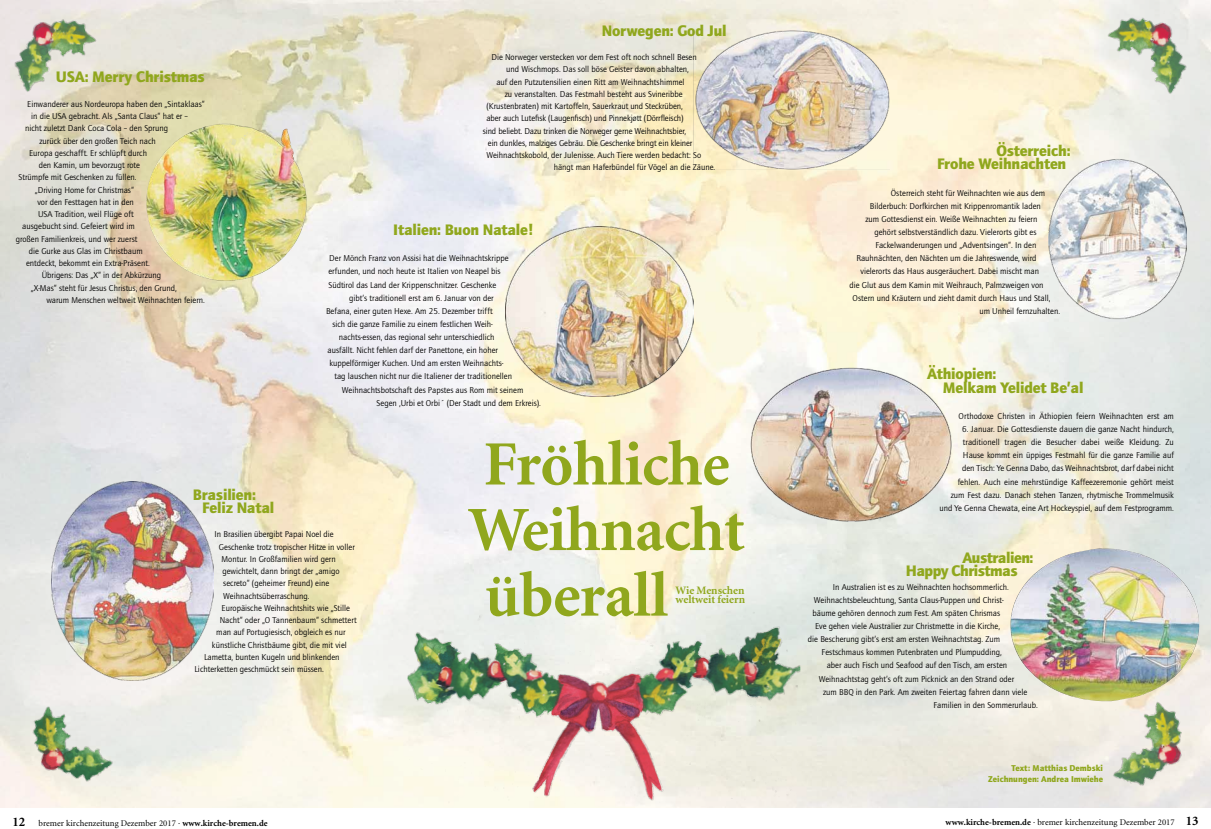
<style>
.page{position:relative;width:1211px;height:829px;background:#fff}
.page>*{position:absolute;margin:0;border:0;box-sizing:border-box;transform-origin:0 0}
.t1{font:700 63.09px/65.5px "Minion";letter-spacing:-.01em;color:#90a71d}
.t2{font:900 15.75px/13.1px "ITC Quay";letter-spacing:-.01em;color:#90a71d}
.t3{font:900 15.75px/13.1px "ITC Quay";letter-spacing:-.03em;color:#90a71d}
.t4{font:700 11.38px/8.8px "Minion";color:#90a71d}
.t5{font:8.75px/13.1px "ITC Quay";color:#000;text-align:right}
.t6{font:8.75px "Minion";color:#000}
.t7{font:900 8.75px/10.5px "ITC Quay";color:#90a71d;text-align:right}
.s1{font-weight:700;font-size:13.12px}
.s2{font-weight:700}
</style>
<div class="page">
<img style="left:0;top:0;width:1210px;height:807px">
<img style="left:748px;top:365px;width:204px;height:158px">
<img style="left:144px;top:123px;width:163px;height:158px">
<img style="left:506px;top:226px;width:187px;height:171px">
<img style="left:51px;top:481px;width:162px;height:199px">
<img style="left:1009px;top:548px;width:190px;height:153px">
<img style="left:693px;top:31px;width:196px;height:138px">
<img style="left:13px;top:694px;width:113px;height:114px">
<img style="left:406px;top:596px;width:396px;height:211px">
<img style="left:1102px;top:0;width:105px;height:104px">
<img style="left:0;top:0;width:99px;height:104px">
<img style="left:1093px;top:694px;width:113px;height:114px">
<img style="left:1048px;top:153px;width:138px;height:166px">
<h2 class="t2" style="left:56px;top:70px;width:151px">USA: Merry Christmas</h2>
<p class="t5" style="left:27px;top:97px;width:179px">Einwanderer aus Nordeuropa haben den „Sintaklaas“</p>
<p class="t5" style="left:31px;top:110px;width:158px">in die USA gebracht. Als „Santa Claus“ hat er –</p>
<p class="t5" style="left:25px;top:122px;width:144px">nicht zuletzt Dank Coca Cola – den Sprung</p>
<p class="t5" style="left:39px;top:134px;width:118px">zurück über den großen Teich nach</p>
<p class="t5" style="left:29px;top:146px;width:119px">Europa geschafft. Er schlüpft durch</p>
<p class="t5" style="left:39px;top:159px;width:103px">den Kamin, um bevorzugt rote</p>
<p class="t5" style="left:19px;top:171px;width:119px">Strümpfe mit Geschenken zu füllen.</p>
<p class="t5" style="left:35px;top:183px;width:100px">„Driving Home for Christmas“</p>
<p class="t5" style="left:37px;top:195px;width:98px">vor den Festtagen hat in den</p>
<p class="t5" style="left:38px;top:208px;width:97px">USA Tradition, weil Flüge oft</p>
<p class="t5" style="left:22px;top:220px;width:114px">ausgebucht sind. Gefeiert wird im</p>
<p class="t5" style="left:16px;top:232px;width:123px">großen Familienkreis, und wer zuerst</p>
<p class="t5" style="left:29px;top:244px;width:115px">die Gurke aus Glas im Christbaum</p>
<p class="t5" style="left:26px;top:257px;width:125px">entdeckt, bekommt ein Extra-Präsent.</p>
<p class="t5" style="left:42px;top:269px;width:121px">Übrigens: Das „X“ in der Abkürzung</p>
<p class="t5" style="left:31px;top:281px;width:147px">„X-Mas“ steht für Jesus Christus, den Grund,</p>
<p class="t5" style="left:46px;top:293px;width:160px">warum Menschen weltweit Weihnachten feiern.</p>
<h2 class="t2" style="left:601px;top:24px;width:126px">Norwegen: God Jul</h2>
<p class="t5" style="left:491px;top:51px;width:207px">Die Norweger verstecken vor dem Fest oft noch schnell Besen</p>
<p class="t5" style="left:506px;top:63px;width:184px">und Wischmops. Das soll böse Geister davon abhalten,</p>
<p class="t5" style="left:496px;top:75px;width:190px">auf den Putzutensilien einen Ritt am Weihnachtshimmel</p>
<p class="t5" style="left:505px;top:87px;width:179px">zu veranstalten. Das Festmahl besteht aus Svineribbe</p>
<p class="t5" style="left:486px;top:100px;width:198px">(Krustenbraten) mit Kartoffeln, Sauerkraut und Steckrüben,</p>
<p class="t5" style="left:486px;top:112px;width:199px">aber auch Lutefisk (Laugenfisch) und Pinnekjøtt (Dörrfleisch)</p>
<p class="t5" style="left:483px;top:124px;width:205px">sind beliebt. Dazu trinken die Norweger gerne Weihnachtsbier,</p>
<p class="t5" style="left:488px;top:136px;width:206px">ein dunkles, malziges Gebräu. Die Geschenke bringt ein kleiner</p>
<p class="t5" style="left:486px;top:149px;width:216px">Weihnachtskobold, der Julenisse. Auch Tiere werden bedacht: So</p>
<p class="t5" style="left:554px;top:161px;width:163px">hängt man Haferbündel für Vögel an die Zäune.</p>
<h2 class="t2" style="left:393px;top:223px;width:142px">Italien: Buon Natale!</h2>
<p class="t5" style="left:329px;top:252px;width:181px">Der Mönch Franz von Assisi hat die Weihnachtskrippe</p>
<p class="t5" style="left:328px;top:265px;width:174px">erfunden, und noch heute ist Italien von Neapel bis</p>
<p class="t5" style="left:328px;top:278px;width:169px">Südtirol das Land der Krippenschnitzer. Geschenke</p>
<p class="t5" style="left:349px;top:291px;width:146px">gibt‘s traditionell erst am 6. Januar von der</p>
<p class="t5" style="left:326px;top:304px;width:168px">Befana, einer guten Hexe. Am 25. Dezember trifft</p>
<p class="t5" style="left:332px;top:317px;width:162px">sich die ganze Familie zu einem festlichen Weih-</p>
<p class="t5" style="left:339px;top:330px;width:157px">nachts-essen, das regional sehr unterschiedlich</p>
<p class="t5" style="left:327px;top:344px;width:172px">ausfällt. Nicht fehlen darf der Panettone, ein hoher</p>
<p class="t5" style="left:329px;top:357px;width:175px">kuppelförmiger Kuchen. Und am ersten Weihnachts-</p>
<p class="t5" style="left:334px;top:370px;width:179px">tag lauschen nicht nur die Italiener der traditionellen</p>
<p class="t5" style="left:342px;top:383px;width:183px">Weihnachtsbotschaft des Papstes aus Rom mit seinem</p>
<p class="t5" style="left:376px;top:396px;width:166px">Segen ,Urbi et Orbi´ (Der Stadt und dem Erkreis).</p>
<h2 class="t2" style="left:202px;top:489px;width:73px;line-height:12.2px;text-indent:-10px">Brasilien:<br>Feliz Natal</h2>
<p class="t5" style="left:214px;top:527px;width:121px">In Brasilien übergibt Papai Noel die</p>
<p class="t5" style="left:219px;top:540px;width:137px">Geschenke trotz tropischer Hitze in voller</p>
<p class="t5" style="left:221px;top:552px;width:116px">Montur. In Großfamilien wird gern</p>
<p class="t5" style="left:222px;top:564px;width:119px">gewichtelt, dann bringt der „amigo</p>
<p class="t5" style="left:223px;top:576px;width:107px">secreto“ (geheimer Freund) eine</p>
<p class="t5" style="left:223px;top:589px;width:88px">Weihnachtsüberraschung.</p>
<p class="t5" style="left:221px;top:601px;width:130px">Europäische Weihnachtshits wie „Stille</p>
<p class="t5" style="left:220px;top:613px;width:138px">Nacht“ oder „O Tannenbaum“ schmettert</p>
<p class="t5" style="left:216px;top:625px;width:131px">man auf Portugiesisch, obgleich es nur</p>
<p class="t5" style="left:212px;top:638px;width:136px">künstliche Christbäume gibt, die mit viel</p>
<p class="t5" style="left:204px;top:650px;width:137px">Lametta, bunten Kugeln und blinkenden</p>
<p class="t5" style="left:194px;top:662px;width:131px">Lichterketten geschmückt sein müssen.</p>
<h1 class="t1" style="left:468px;top:433px;width:278px">Fröhliche<br>Weihnacht überall</h1>
<h3 class="t4" style="left:675px;top:586px;width:71px">Wie Menschen weltweit feiern</h3>
<h2 class="t2" style="left:937px;top:144px;width:135px;text-align:right">Österreich:<br>Frohe Weihnachten</h2>
<p class="t5" style="left:890px;top:186px;width:156px">Österreich steht für Weihnachten wie aus dem</p>
<p class="t5" style="left:870px;top:199px;width:172px">Bilderbuch: Dorfkirchen mit Krippenromantik laden</p>
<p class="t5" style="left:865px;top:212px;width:173px">zum Gottesdienst ein. Weiße Weihnachten zu feiern</p>
<p class="t5" style="left:874px;top:225px;width:164px">gehört selbstverständlich dazu. Vielerorts gibt es</p>
<p class="t5" style="left:875px;top:238px;width:162px">Fackelwanderungen und „Adventsingen“. In den</p>
<p class="t5" style="left:856px;top:252px;width:181px">Rauhnächten, den Nächten um die Jahreswende, wird</p>
<p class="t5" style="left:860px;top:265px;width:180px">vielerorts das Haus ausgeräuchert. Dabei mischt man</p>
<p class="t5" style="left:849px;top:278px;width:195px">die Glut aus dem Kamin mit Weihrauch, Palmzweigen von</p>
<p class="t5" style="left:852px;top:291px;width:199px">Ostern und Kräutern und zieht damit durch Haus und Stall,</p>
<p class="t5" style="left:979px;top:304px;width:82px">um Unheil fernzuhalten.</p>
<h2 class="t2" style="left:942px;top:367px;width:142px;text-indent:-16px">Äthiopien:<br>Melkam Yelidet Be’al</h2>
<p class="t5" style="left:958px;top:409px;width:217px">Orthodoxe Christen in Äthiopien feiern Weihnachten erst am</p>
<p class="t5" style="left:939px;top:422px;width:236px">6. Januar. Die Gottesdienste dauern die ganze Nacht hindurch, traditionell tragen die Besucher dabei weiße Kleidung. Zu<br>Hause kommt ein üppiges Festmahl für die ganze Familie auf<br>den Tisch: Ye Genna Dabo, das Weihnachtsbrot, darf dabei nicht fehlen. Auch eine mehrstündige Kaffeezeremonie gehört meist<br>zum Fest dazu. Danach stehen Tanzen, rhytmische Trommelmusik und Ye Genna Chewata, eine Art Hockeyspiel, auf dem Festprogramm.</p>
<h2 class="t3" style="left:905px;top:551px;width:129px;text-indent:57px">Australien:<br>Happy Christmas</h2>
<p class="t5" style="left:832px;top:580px;width:178px">In Australien ist es zu Weihnachten hochsommerlich.</p>
<p class="t5" style="left:814px;top:593px;width:191px">Weihnachtsbeleuchtung, Santa Claus-Puppen und Christ-</p>
<p class="t5" style="left:812px;top:606px;width:189px">bäume gehören dennoch zum Fest. Am späten Chrismas</p>
<p class="t5" style="left:815px;top:619px;width:187px">Eve gehen viele Australier zur Christmette in die Kirche,</p>
<p class="t5" style="left:808px;top:632px;width:194px">die Bescherung gibt‘s erst am ersten Weihnachtstag. Zum</p>
<p class="t5" style="left:821px;top:645px;width:182px">Festschmaus kommen Putenbraten und Plumpudding,</p>
<p class="t5" style="left:826px;top:659px;width:182px">aber auch Fisch und Seafood auf den Tisch, am ersten</p>
<p class="t5" style="left:818px;top:672px;width:197px">Weihnachtstag geht‘s oft zum Picknick an den Strand oder</p>
<p class="t5" style="left:823px;top:685px;width:206px">zum BBQ in den Park. Am zweiten Feiertag fahren dann viele</p>
<p class="t5" style="left:933px;top:698px;width:106px">Familien in den Sommerurlaub.</p>
<p class="t7" style="left:988px;top:762px;width:116px">Text: Matthias Dembski<br>Zeichnungen: Andrea Imwiehe</p>
<p class="t6" style="left:12px;top:819px;width:257px"><span class="s1">12</span> bremer kirchenzeitung Dezember 2017 · <span class="s2">www.kirche-bremen.de</span></p>
<p class="t6" style="left:945px;top:817px;width:254px"><span class="s2">www.kirche-bremen.de</span> · bremer kirchenzeitung Dezember 2017 <span class="s1">13</span></p>
</div>
